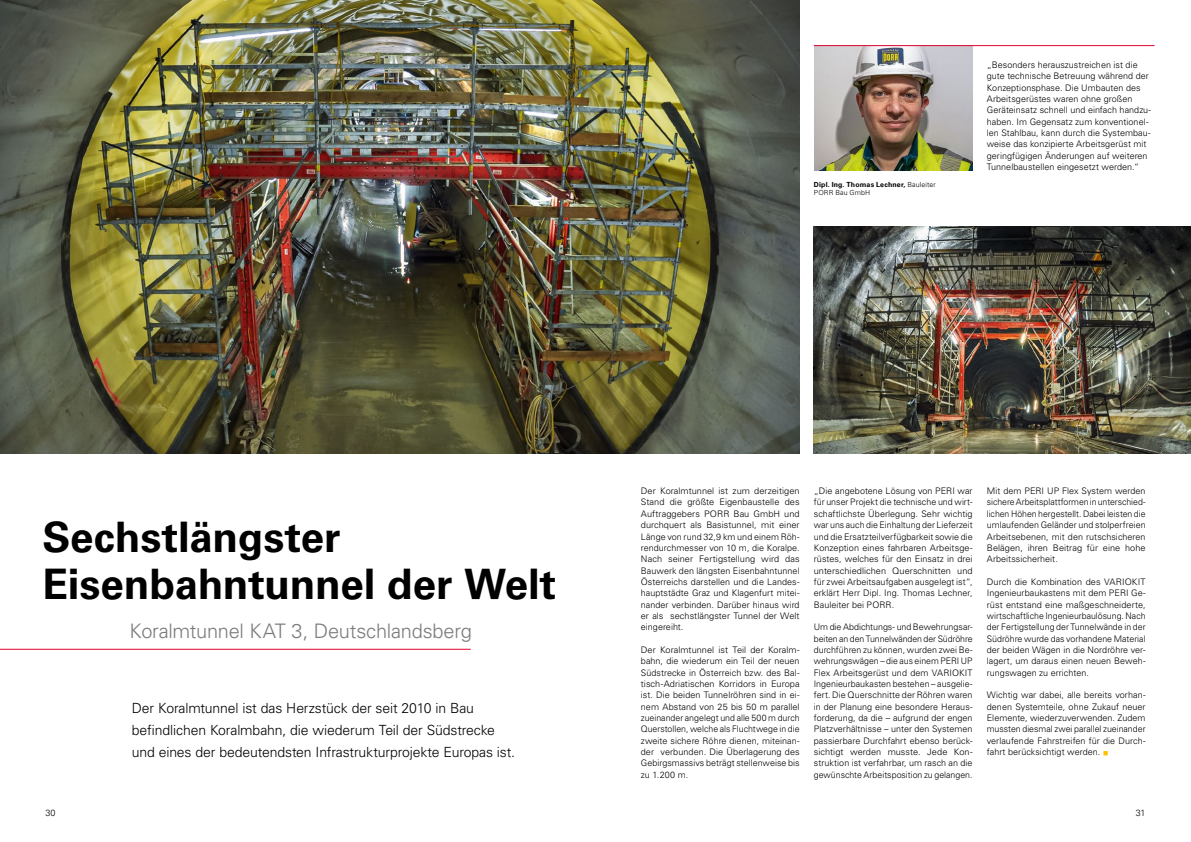
<style>
.page{position:relative;width:1191px;height:842px;background:#fff}
.page>*{position:absolute;margin:0;border:0;box-sizing:border-box;transform-origin:0 0}
.t1{font:700 42px/47px "Univers LT Pro";letter-spacing:-.005em;color:#000}
.t2{font:300 20px "Univers LT Pro";letter-spacing:-.015em;color:#7c7b7b}
.t3{font:300 14px/22px "Univers LT Pro";letter-spacing:-.01em;color:#000}
.t4{font:300 9px/11.3px "Univers LT Pro";letter-spacing:.005em;color:#000;text-align:justify}
.t5{font:700 7px/8.5px "Univers LT Pro";letter-spacing:.025em;color:#000}
.s1{font-weight:300}
.s2{font-family:"Arial Unicode MS";font-weight:400;font-size:10px;color:#fdc300}
</style>
<div class="page">
<img style="left:814px;top:46px;width:158px;height:124px">
<img style="left:814px;top:227px;width:377px;height:227px">
<img style="left:0;top:0;width:799px;height:454px">
<hr style="left:0;top:649px;width:471px;height:1px;background:#e4032e">
<hr style="left:814px;top:45px;width:340px;height:1px;background:#e4032e">
<p class="t5" style="left:814px;top:180px;width:123px">Dipl. Ing. Thomas Lechner, <span class="s1">Bauleiter<br>PORR Bau GmbH</span></p>
<p class="t4" style="left:986px;top:59px;width:166px;text-align:left">„Besonders herauszustreichen ist die gute technische Betreuung während der Konzeptionsphase. Die Umbauten des Arbeitsgerüstes waren ohne großen Geräteinsatz schnell und einfach handzu&shy;haben. Im Gegensatz zum konventionel&shy;len Stahlbau, kann durch die Systembau&shy;weise das konzipierte Arbeitsgerüst mit geringfügigen Änderungen auf weiteren Tunnelbaustellen eingesetzt werden.“</p>
<h1 class="t1" style="left:43px;top:515px;width:515px">Sechstlängster<br>Eisenbahntunnel der Welt</h1>
<h2 class="t2" style="left:130px;top:620px;width:344px">Koralmtunnel KAT 3, Deutschlandsberg</h2>
<h3 class="t3" style="left:132px;top:697px;width:385px">Der Koralmtunnel ist das Herzstück der seit 2010 in Bau befindlichen Koralmbahn, die wiederum Teil der Südstrecke und eines der bedeutendsten Infrastrukturprojekte Europas ist.</h3>
<p class="t4" style="left:641px;top:485px;width:160px">Der Koralmtunnel ist zum derzeitigen Stand die größte Eigenbaustelle des Auftraggebers PORR Bau GmbH und durchquert als Basistunnel, mit einer Länge von rund 32,9 km und einem Röh&shy;rendurchmesser von 10 m, die Koralpe.<br>Nach seiner Fertigstellung wird das Bauwerk den längsten Eisenbahntunnel Österreichs darstellen und die Landes&shy;hauptstädte Graz und Klagenfurt mitei&shy;nander verbinden. Darüber hinaus wird er als sechstlängster Tunnel der Welt eingereiht.</p>
<p class="t4" style="left:641px;top:644px;width:160px">Der Koralmtunnel ist Teil der Koralm&shy;bahn, die wiederum ein Teil der neuen Südstrecke in Österreich bzw. des Bal&shy;tisch-Adriatischen Korridors in Europa ist. Die beiden Tunnelröhren sind in ei&shy;nem Abstand von 25 bis 50 m parallel zueinander angelegt und alle 500 m durch Querstollen, welche als Fluchtwege in die zweite sichere Röhre dienen, miteinan&shy;der verbunden. Die Überlagerung des Gebirgsmassivs beträgt stellenweise bis zu 1.200 m.</p>
<p class="t4" style="left:814px;top:485px;width:160px">„Die angebotene Lösung von PERI war für unser Projekt die technische und wirt&shy;schaftlichste Überlegung. Sehr wichtig war uns auch die Einhaltung der Lieferzeit und die Ersatzteilverfügbarkeit sowie die Konzeption eines fahrbaren Arbeitsge&shy;rüstes, welches für den Einsatz in drei unterschiedlichen Querschnitten und für zwei Arbeitsaufgaben ausgelegt ist“, erklärt Herr Dipl. Ing. Thomas Lechner, Bauleiter bei PORR.</p>
<p class="t4" style="left:814px;top:621px;width:160px">Um die Abdichtungs- und Bewehrungsar&shy;beiten an den Tunnelwänden der Südröhre durchführen zu können, wurden zwei Be&shy;wehrungswägen – die aus einem PERI UP Flex Arbeitsgerüst und dem VARIOKIT Ingenieurbaukasten bestehen – ausgelie&shy;fert. Die Querschnitte der Röhren waren in der Planung eine besondere Heraus&shy;forderung, da die – aufgrund der engen Platzverhältnisse – unter den Systemen passierbare Durchfahrt ebenso berück&shy;sichtigt werden musste. Jede Kon&shy;struktion ist verfahrbar, um rasch an die gewünschte Arbeitsposition zu gelangen.</p>
<p class="t4" style="left:986px;top:485px;width:160px">Mit dem PERI UP Flex System werden sichere Arbeitsplattformen in unterschied&shy;lichen Höhen hergestellt. Dabei leisten die umlaufenden Geländer und stolperfreien Arbeitsebenen, mit den rutschsicheren Belägen, ihren Beitrag für eine hohe Arbeitssicherheit.</p>
<p class="t4" style="left:986px;top:576px;width:160px">Durch die Kombination des VARIOKIT Ingenieurbaukastens mit dem PERI Ge&shy;rüst entstand eine maßgeschneiderte, wirtschaftliche Ingenieurbaulösung. Nach der Fertigstellung der Tunnelwände in der Südröhre wurde das vorhandene Material der beiden Wägen in die Nordröhre ver&shy;lagert, um daraus einen neuen Beweh&shy;rungswagen zu errichten.</p>
<p class="t4" style="left:986px;top:689px;width:160px">Wichtig war dabei, alle bereits vorhan&shy;denen Systemteile, ohne Zukauf neuer Elemente, wiederzuverwenden. Zudem mussten diesmal zwei parallel zueinander verlaufende Fahrstreifen für die Durch&shy;fahrt berücksichtigt werden. <span class="s2">■</span></p>
<p class="t4" style="left:45px;top:808px;width:12px">30</p>
<p class="t4" style="left:1135px;top:808px;width:11px">31</p>
</div>
